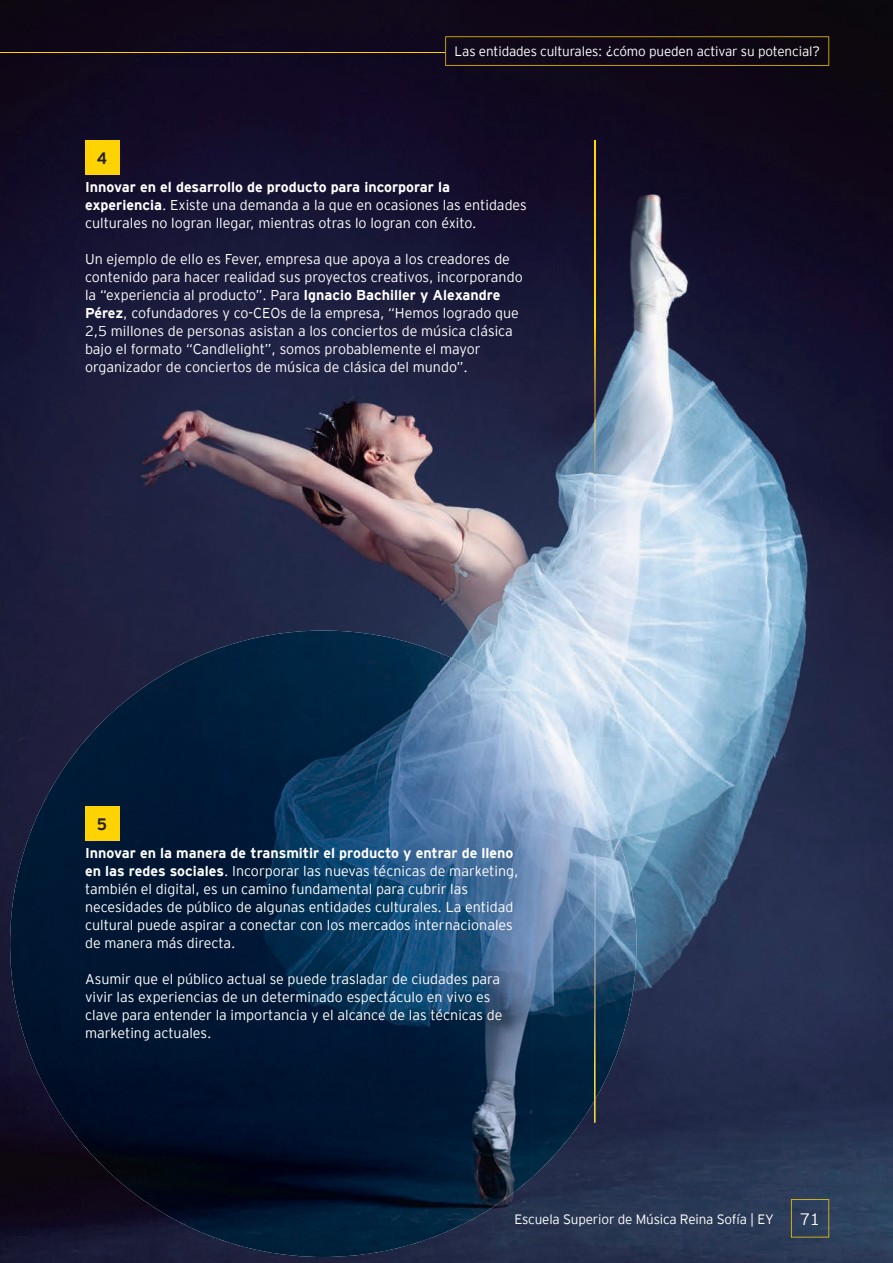
<style>
.page{position:relative;width:893px;height:1263px;background:#fff}
.page>*{position:absolute;margin:0;border:0;box-sizing:border-box;transform-origin:0 0}
.t1{font:700 16.5px "EY Interstate";color:#231f20}
.t2{font:300 16.5px "EY Interstate";color:#fff}
.t3{font:300 14.25px/18px "EY Interstate";color:#fff}
.t4{font:300 13.5px "EY Interstate";letter-spacing:-.01em;color:#fff}
.s1{font-weight:700}
</style>
<div class="page">
<img style="left:0;top:0;width:893px;height:1263px">
<img style="left:114px;top:630px;width:314px;height:627px">
<img style="left:427px;top:648px;width:106px;height:591px">
<img style="left:62px;top:710px;width:53px;height:467px">
<img style="left:532px;top:710px;width:53px;height:467px">
<img style="left:10px;top:770px;width:52px;height:347px">
<img style="left:584px;top:771px;width:52px;height:346px">
<img style="left:594px;top:140px;width:1px;height:369px">
<div style="left:85px;top:140px;width:34px;height:34px;background:#fed304"></div>
<div style="left:85px;top:806px;width:34px;height:34px;background:#fed304"></div>
<svg style="left:594px;top:1101px;width:1px;height:22px"></svg>
<img style="left:594px;top:854px;width:1px;height:247px">
<hr style="left:0;top:52px;width:445px;height:1px;background:#fed304">
<svg style="left:791px;top:1199px;width:38px;height:38px"></svg>
<svg style="left:445px;top:36px;width:384px;height:30px;background:#1b1215"></svg>
<p class="t4" style="left:455px;top:42px;width:366px">Las entidades culturales: ¿cómo pueden activar su potencial?</p>
<p class="t1" style="left:97px;top:146px;width:12px">4</p>
<p class="t3" style="left:85px;top:177px;width:443px"><span class="s1">Innovar en el desarrollo de producto para incorporar la experiencia</span>. Existe una demanda a la que en ocasiones las entidades culturales no logran llegar, mientras otras lo logran con éxito.</p>
<p class="t3" style="left:85px;top:249px;width:439px">Un ejemplo de ello es Fever, empresa que apoya a los creadores de contenido para hacer realidad sus proyectos creativos, incorporando la “experiencia al producto”. Para <span class="s1">Ignacio Bachiller y Alexandre Pérez</span>, cofundadores y co-CEOs de la empresa, “Hemos logrado que 2,5 millones de personas asistan a los conciertos de música clásica bajo el formato “Candlelight”, somos probablemente el mayor organizador de conciertos de música de clásica del mundo”.</p>
<p class="t1" style="left:97px;top:812px;width:12px">5</p>
<p class="t3" style="left:85px;top:843px;width:434px"><span class="s1">Innovar en la manera de transmitir el producto y entrar de lleno en las redes sociales</span>. Incorporar las nuevas técnicas de marketing, también el digital, es un camino fundamental para cubrir las necesidades de público de algunas entidades culturales. La entidad cultural puede aspirar a conectar con los mercados internacionales de manera más directa.</p>
<p class="t3" style="left:85px;top:969px;width:419px">Asumir que el público actual se puede trasladar de ciudades para vivir las experiencias de un determinado espectáculo en vivo es clave para entender la importancia y el alcance de las técnicas de marketing actuales.</p>
<p class="t4" style="left:514px;top:1209px;width:261px">Escuela Superior de Música Reina Sofía | EY</p>
<p class="t2" style="left:800px;top:1207px;width:20px">71</p>
</div>
